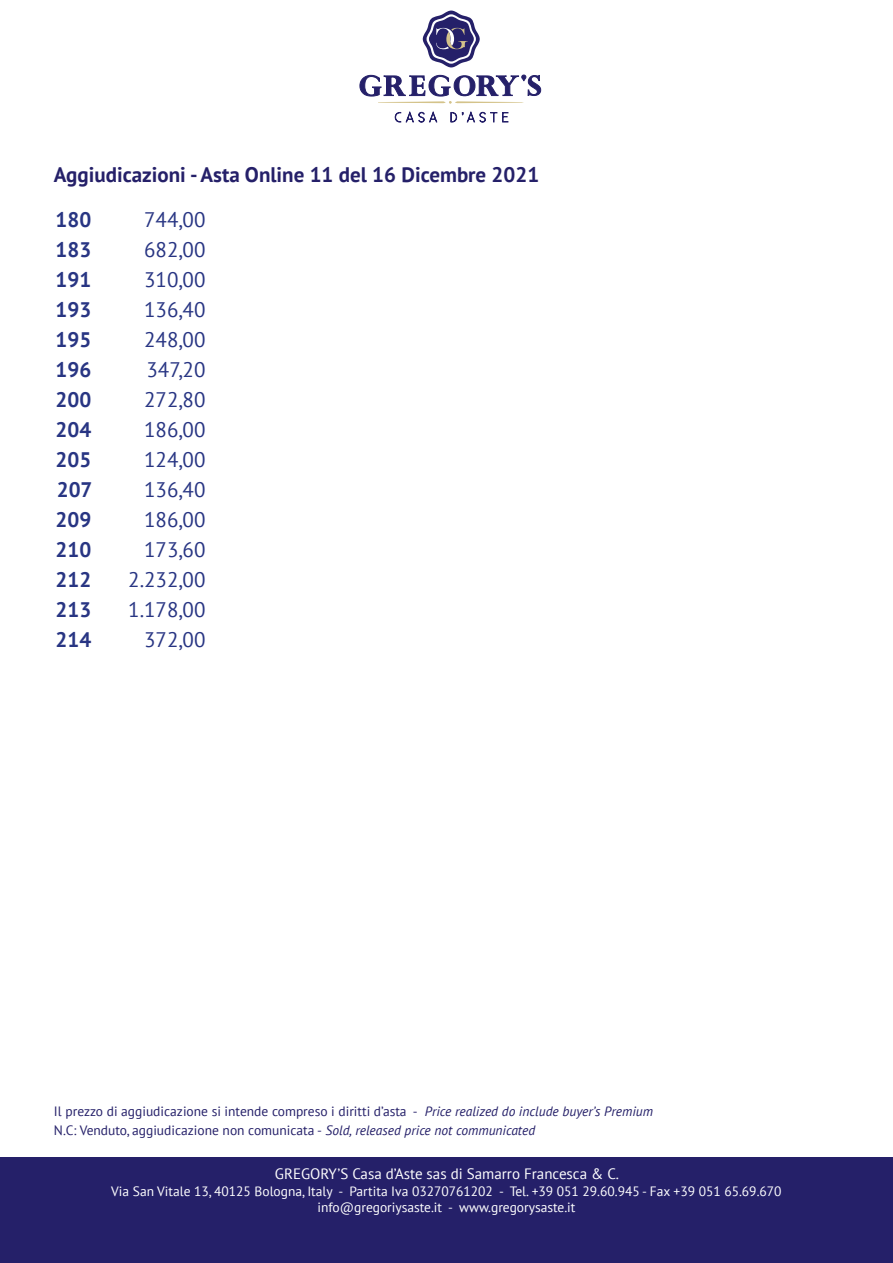
<style>
.page{position:relative;width:893px;height:1263px;background:#fff}
.page>*{position:absolute;margin:0;border:0;box-sizing:border-box;transform-origin:0 0}
.t1{font:21px/30px "PT Sans";color:#283583;text-align:right}
.t2{font:700 21px/30px "PT Sans";color:#283583;text-align:justify}
.t3{font:700 21px "PT Sans";color:#252069}
.t4{font:15px "PT Sans";color:#fff}
.t5{font:13.5px/19.5px "PT Sans";color:#252069}
.t6{font:13.5px/16.5px "PT Sans";color:#fff;text-align:center}
.s1{font-style:italic}
</style>
<div class="page">
<div style="left:0;top:1157px;width:893px;height:106px;background:#252069"></div>
<svg style="left:395px;top:112px;width:42px;height:10px"></svg>
<svg style="left:451px;top:112px;width:57px;height:10px"></svg>
<svg style="left:423px;top:11px;width:57px;height:56px"></svg>
<svg style="left:360px;top:75px;width:181px;height:29px"></svg>
<h1 class="t3" style="left:54px;top:161px;width:487px">Aggiudicazioni - Asta Online 11 del 16 Dicembre 2021</h1>
<h1 class="t2" style="left:56px;top:204px;width:38px">180<br>183<br>191<br>193<br>195<br>196<br>200<br>204<br>205<br>207<br>209<br>210<br>212<br>213<br>214</h1>
<h1 class="t1" style="left:128px;top:204px;width:79px">744,00<br>682,00<br>310,00<br>136,40<br>248,00<br>347,20<br>272,80<br>186,00<br>124,00<br>136,40<br>186,00<br>173,60<br>2.232,00<br>1.178,00<br>372,00</h1>
<p class="t5" style="left:54px;top:1101px;width:601px">Il prezzo di aggiudicazione si intende compreso i diritti d’asta - <span class="s1">Price realized do include buyer’s Premium<br></span>N.C: Venduto, aggiudicazione non comunicata - <span class="s1">Sold, released price not communicated</span></p>
<p class="t4" style="left:275px;top:1164px;width:346px">GREGORY’S Casa d’Aste sas di Samarro Francesca &amp; C.</p>
<p class="t6" style="left:111px;top:1182px;width:672px">Via San Vitale 13, 40125 Bologna, Italy - Partita Iva 03270761202 - Tel. +39 051 29.60.945 - Fax +39 051 65.69.670 info@gregoriysaste.it - www.gregorysaste.it</p>
</div>
